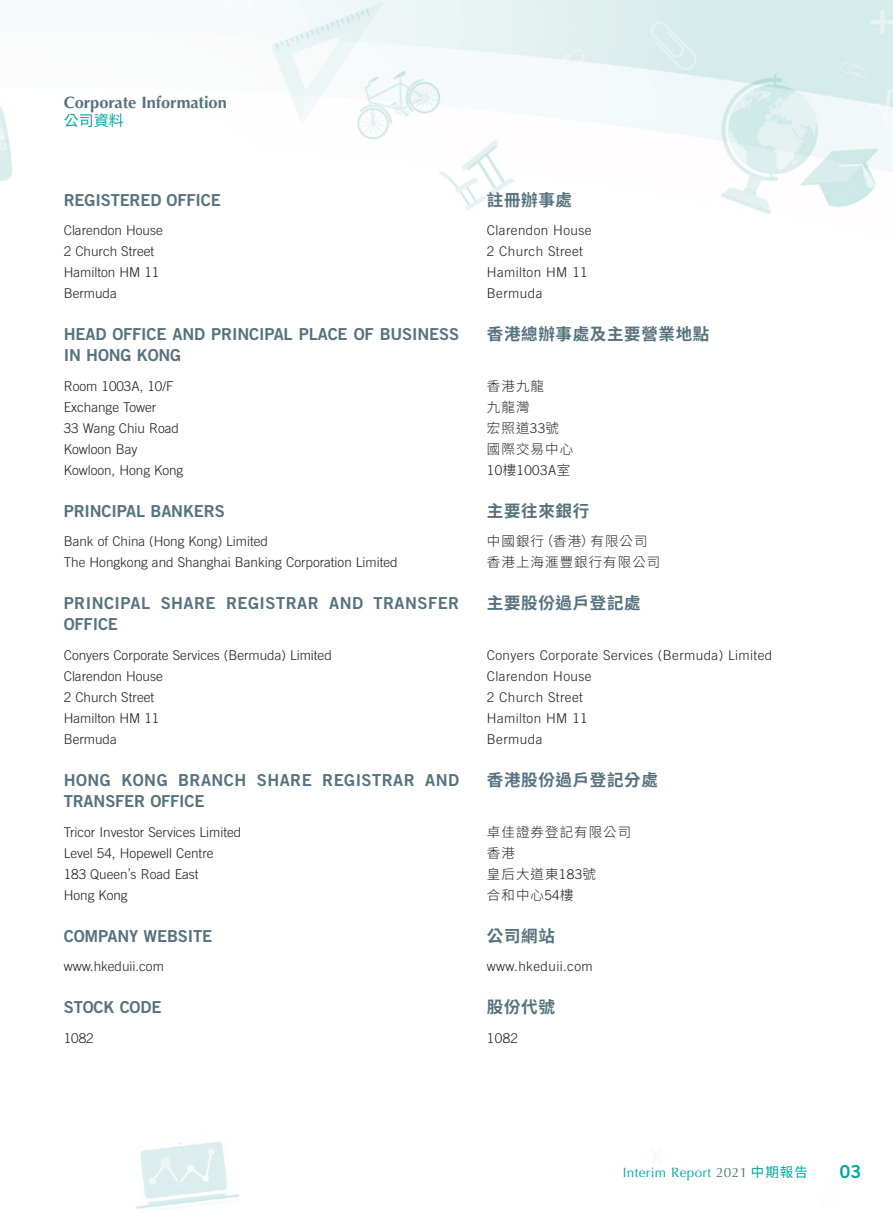
<style>
.page{position:relative;width:893px;height:1212px;background:#fff}
.page>*{position:absolute;margin:0;border:0;box-sizing:border-box;transform-origin:0 0}
.t1{font:18px "Trade Gothic LT Std Bd 2";color:#00a8a3}
.Heading_1{font:16.5px/21px "Trade Gothic LT Std Bd 2";letter-spacing:-.01em;color:#55727e}
.Heading_1-2{font:16.5px/21px "Trade Gothic LT Std Bd 2";letter-spacing:.025em;color:#55727e}
.C_Heading_1{font:700 16.5px "Source Han Sans TC";letter-spacing:.04em;color:#55727e}
.t2{font:700 16.5px "Optima LT Std";color:#55727e}
.t3{font:15px "Source Han Sans TC";color:#00a8a3}
.Body_Text{font:300 13.5px "Trade Gothic LT Std";color:#231f20}
.C_Body_Text{font:300 13.5px "Trade Gothic LT Std";letter-spacing:.03em;color:#231f20}
.C_Body_Text-2{font:300 13.5px "Source Han Sans TC";letter-spacing:.08em;color:#231f20}
.t4{font:13.5px "Optima LT Std";letter-spacing:.03em;color:#00a8a3}
.s1{font-family:"Trade Gothic LT Std"}
.s2{font-family:"Source Han Sans TC"}
.s3{color:#55727e}
</style>
<div class="page">
<img style="left:0;top:0;width:893px;height:1212px">
<p class="t2" style="left:64px;top:93px;width:165px">Corporate Information</p>
<p class="t3" style="left:64px;top:112px;width:61px">公司資料</p>
<p class="Heading_1" style="left:64px;top:189px;width:159px">REGISTERED OFFICE</p>
<p class="Body_Text" style="left:64px;top:223px;width:101px">Clarendon House</p>
<p class="Body_Text" style="left:64px;top:244px;width:92px">2 Church Street</p>
<p class="Body_Text" style="left:64px;top:265px;width:97px">Hamilton HM 11</p>
<p class="Body_Text" style="left:64px;top:286px;width:55px">Bermuda</p>
<p class="Heading_1" style="left:64px;top:324px;width:397px">HEAD OFFICE AND PRINCIPAL PLACE OF BUSINESS<br>IN HONG KONG</p>
<p class="Body_Text" style="left:64px;top:378px;width:111px">Room 1003A, 10/F</p>
<p class="Body_Text" style="left:64px;top:399px;width:94px">Exchange Tower</p>
<p class="Body_Text" style="left:64px;top:420px;width:117px">33 Wang Chiu Road</p>
<p class="Body_Text" style="left:64px;top:441px;width:75px">Kowloon Bay</p>
<p class="Body_Text" style="left:64px;top:462px;width:121px">Kowloon, Hong Kong</p>
<p class="Heading_1" style="left:64px;top:500px;width:162px">PRINCIPAL BANKERS</p>
<p class="Body_Text" style="left:64px;top:534px;width:206px">Bank of China (Hong Kong) Limited</p>
<p class="Body_Text" style="left:64px;top:555px;width:335px">The Hongkong and Shanghai Banking Corporation Limited</p>
<p class="Heading_1-2" style="left:64px;top:593px;width:397px">PRINCIPAL SHARE REGISTRAR AND TRANSFER<br>OFFICE</p>
<p class="Body_Text" style="left:64px;top:647px;width:270px">Conyers Corporate Services (Bermuda) Limited</p>
<p class="Body_Text" style="left:64px;top:668px;width:101px">Clarendon House</p>
<p class="Body_Text" style="left:64px;top:689px;width:92px">2 Church Street</p>
<p class="Body_Text" style="left:64px;top:710px;width:97px">Hamilton HM 11</p>
<p class="Body_Text" style="left:64px;top:731px;width:55px">Bermuda</p>
<p class="Heading_1-2" style="left:64px;top:769px;width:397px">HONG KONG BRANCH SHARE REGISTRAR AND<br>TRANSFER OFFICE</p>
<p class="Body_Text" style="left:64px;top:824px;width:179px">Tricor Investor Services Limited</p>
<p class="Body_Text" style="left:64px;top:845px;width:151px">Level 54, Hopewell Centre</p>
<p class="Body_Text" style="left:64px;top:866px;width:136px">183 Queen’s Road East</p>
<p class="Body_Text" style="left:64px;top:887px;width:65px">Hong Kong</p>
<p class="Heading_1" style="left:64px;top:925px;width:150px">COMPANY WEBSITE</p>
<p class="Body_Text" style="left:64px;top:958px;width:102px">www.hkeduii.com</p>
<p class="Heading_1" style="left:64px;top:996px;width:99px">STOCK CODE</p>
<p class="Body_Text" style="left:64px;top:1030px;width:31px">1082</p>
<p class="C_Heading_1" style="left:487px;top:191px;width:87px">註冊辦事處</p>
<p class="C_Body_Text" style="left:487px;top:223px;width:106px">Clarendon House</p>
<p class="C_Body_Text" style="left:487px;top:244px;width:98px">2 Church Street</p>
<p class="C_Body_Text" style="left:487px;top:265px;width:102px">Hamilton HM 11</p>
<p class="C_Body_Text" style="left:487px;top:286px;width:57px">Bermuda</p>
<p class="C_Heading_1" style="left:487px;top:325px;width:224px">香港總辦事處及主要營業地點</p>
<p class="C_Body_Text-2" style="left:487px;top:378px;width:59px">香港九龍</p>
<p class="C_Body_Text-2" style="left:487px;top:399px;width:44px">九龍灣</p>
<p class="C_Body_Text-2" style="left:487px;top:420px;width:74px">宏照道<span class="s1">33</span>號</p>
<p class="C_Body_Text-2" style="left:487px;top:441px;width:88px">國際交易中心</p>
<p class="C_Body_Text" style="left:487px;top:462px;width:85px">10<span class="s2">樓</span>1003A<span class="s2">室</span></p>
<p class="C_Heading_1" style="left:487px;top:502px;width:104px">主要往來銀行</p>
<p class="C_Body_Text-2" style="left:487px;top:534px;width:162px">中國銀行（香港）有限公司</p>
<p class="C_Body_Text-2" style="left:487px;top:555px;width:175px">香港上海滙豐銀行有限公司</p>
<p class="C_Heading_1" style="left:487px;top:594px;width:155px">主要股份過戶登記處</p>
<p class="C_Body_Text" style="left:487px;top:647px;width:287px">Conyers Corporate Services (Bermuda) Limited</p>
<p class="C_Body_Text" style="left:487px;top:668px;width:106px">Clarendon House</p>
<p class="C_Body_Text" style="left:487px;top:689px;width:98px">2 Church Street</p>
<p class="C_Body_Text" style="left:487px;top:710px;width:102px">Hamilton HM 11</p>
<p class="C_Body_Text" style="left:487px;top:731px;width:57px">Bermuda</p>
<p class="C_Heading_1" style="left:487px;top:771px;width:173px">香港股份過戶登記分處</p>
<p class="C_Body_Text-2" style="left:487px;top:824px;width:146px">卓佳證券登記有限公司</p>
<p class="C_Body_Text-2" style="left:487px;top:845px;width:30px">香港</p>
<p class="C_Body_Text-2" style="left:487px;top:866px;width:111px">皇后大道東<span class="s1">183</span>號</p>
<p class="C_Body_Text-2" style="left:487px;top:887px;width:88px">合和中心<span class="s1">54</span>樓</p>
<p class="C_Heading_1" style="left:487px;top:926px;width:70px">公司網站</p>
<p class="C_Body_Text" style="left:487px;top:958px;width:107px">www.hkeduii.com</p>
<p class="C_Heading_1" style="left:487px;top:998px;width:70px">股份代號</p>
<p class="C_Body_Text" style="left:487px;top:1030px;width:33px">1082</p>
<p class="t4" style="left:623px;top:1165px;width:187px">Interim Report <span class="s3">2021</span> <span class="s2">中期報告</span></p>
<h1 class="t1" style="left:839px;top:1160px;width:24px">03</h1>
</div>
